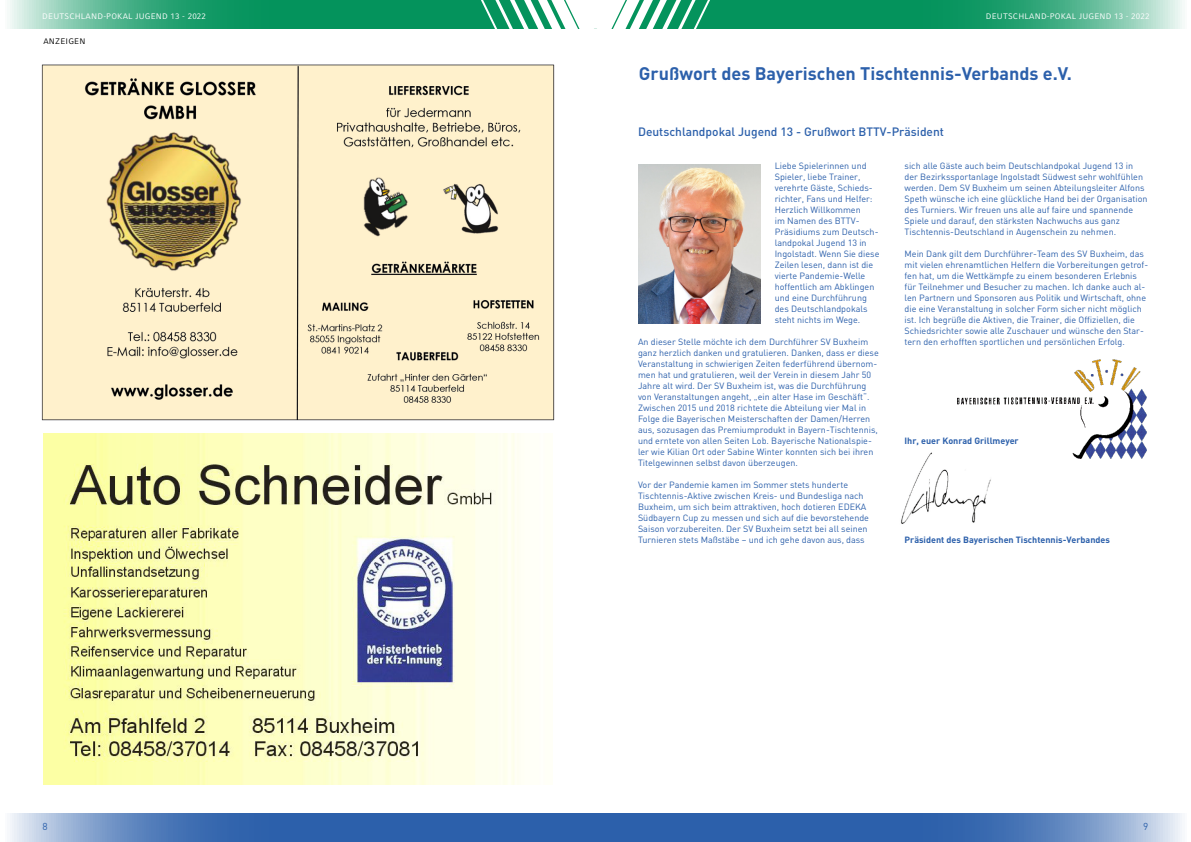
<style>
.page{position:relative;width:1191px;height:842px;background:#fff}
.page>*{position:absolute;margin:0;border:0;box-sizing:border-box;transform-origin:0 0}
.t1{font:700 18px "DIN";color:#2c60ab}
.t2{font:500 12px "DIN";color:#2c60ab}
.t3{font:10px "DIN";color:#2c60ab}
.t4{font:9px/11px "DIN";color:#2c60ab}
.t5{font:700 9px "DIN";color:#2c60ab}
.t6{font:8px "Compatil Fact LT Pro";letter-spacing:.025em;color:#fff}
.t7{font:8px "Compatil Fact LT Pro";letter-spacing:.025em;color:#000}
</style>
<div class="page">
<svg style="left:595px;top:813px;width:587px;height:29px;fill:#2c60ab"></svg>
<svg style="left:10px;top:813px;width:585px;height:29px;fill:#2c60ab"></svg>
<svg style="left:718px;top:0;width:464px;height:29px;fill:#08955f"></svg>
<svg style="left:10px;top:0;width:463px;height:29px;fill:#09955f"></svg>
<svg style="left:473px;top:0;width:245px;height:29px"></svg>
<img style="left:43px;top:433px;width:478px;height:352px">
<img style="left:41px;top:64px;width:513px;height:357px">
<img style="left:957px;top:359px;width:190px;height:100px">
<img style="left:638px;top:164px;width:122px;height:159px">
<img style="left:901px;top:451px;width:96px;height:73px">
<p class="t6" style="left:42px;top:11px;width:165px">DEUTSCHLAND-POKAL JUGEND 13 - 2022</p>
<p class="t6" style="left:986px;top:11px;width:165px">DEUTSCHLAND-POKAL JUGEND 13 - 2022</p>
<p class="t7" style="left:43px;top:37px;width:44px">ANZEIGEN</p>
<h1 class="t1" style="left:639px;top:61px;width:434px">Grußwort des Bayerischen Tischtennis-Verbands e.V.</h1>
<h2 class="t2" style="left:638px;top:124px;width:307px">Deutschlandpokal Jugend 13 - Grußwort BTTV-Präsident</h2>
<p class="t4" style="left:774px;top:160px;width:106px">Liebe Spielerinnen und<br>Spieler, liebe Trainer, verehrte Gäste, Schieds&shy;richter, Fans und Helfer:<br>Herzlich Willkommen<br>im Namen des BTTV-<br>Präsidiums zum Deutsch&shy;landpokal Jugend 13 in<br>Ingolstadt. Wenn Sie diese<br>Zeilen lesen, dann ist die vierte Pandemie-Welle hoffentlich am Abklingen und eine Durchführung des Deutschlandpokals steht nichts im Wege.</p>
<p class="t4" style="left:638px;top:336px;width:242px">An dieser Stelle möchte ich dem Durchführer SV Buxheim ganz herzlich danken und gratulieren. Danken, dass er diese Veranstaltung in schwierigen Zeiten federführend übernom&shy;men hat und gratulieren, weil der Verein in diesem Jahr 50<br>Jahre alt wird. Der SV Buxheim ist, was die Durchführung von Veranstaltungen angeht, „ein alter Hase im Geschäft“.<br>Zwischen 2015 und 2018 richtete die Abteilung vier Mal in Folge die Bayerischen Meisterschaften der Damen/Herren aus, sozusagen das Premiumprodukt in Bayern-Tischtennis, und erntete von allen Seiten Lob. Bayerische Nationalspie&shy;ler wie Kilian Ort oder Sabine Winter konnten sich bei ihren Titelgewinnen selbst davon überzeugen.</p>
<p class="t4" style="left:638px;top:479px;width:232px">Vor der Pandemie kamen im Sommer stets hunderte Tischtennis-Aktive zwischen Kreis- und Bundesliga nach Buxheim, um sich beim attraktiven, hoch dotieren EDEKA Südbayern Cup zu messen und sich auf die bevorstehende Saison vorzubereiten. Der SV Buxheim setzt bei all seinen Turnieren stets Maßstäbe – und ich gehe davon aus, dass</p>
<p class="t4" style="left:904px;top:160px;width:244px">sich alle Gäste auch beim Deutschlandpokal Jugend 13 in der Bezirkssportanlage Ingolstadt Südwest sehr wohlfühlen werden. Dem SV Buxheim um seinen Abteilungsleiter Alfons Speth wünsche ich eine glückliche Hand bei der Organisation des Turniers. Wir freuen uns alle auf faire und spannende Spiele und darauf, den stärksten Nachwuchs aus ganz Tischtennis-Deutschland in Augenschein zu nehmen.</p>
<p class="t4" style="left:904px;top:248px;width:245px">Mein Dank gilt dem Durchführer-Team des SV Buxheim, das mit vielen ehrenamtlichen Helfern die Vorbereitungen getrof&shy;fen hat, um die Wettkämpfe zu einem besonderen Erlebnis für Teilnehmer und Besucher zu machen. Ich danke auch al&shy;len Partnern und Sponsoren aus Politik und Wirtschaft, ohne die eine Veranstaltung in solcher Form sicher nicht möglich ist. Ich begrüße die Aktiven, die Trainer, die Offiziellen, die Schiedsrichter sowie alle Zuschauer und wünsche den Star&shy;tern den erhofften sportlichen und persönlichen Erfolg.</p>
<p class="t5" style="left:904px;top:435px;width:116px">Ihr, euer Konrad Grillmeyer</p>
<p class="t5" style="left:904px;top:534px;width:207px">Präsident des Bayerischen Tischtennis-Verbandes</p>
<p class="t3" style="left:43px;top:820px;width:7px">8</p>
<p class="t3" style="left:1143px;top:820px;width:7px">9</p>
</div>
